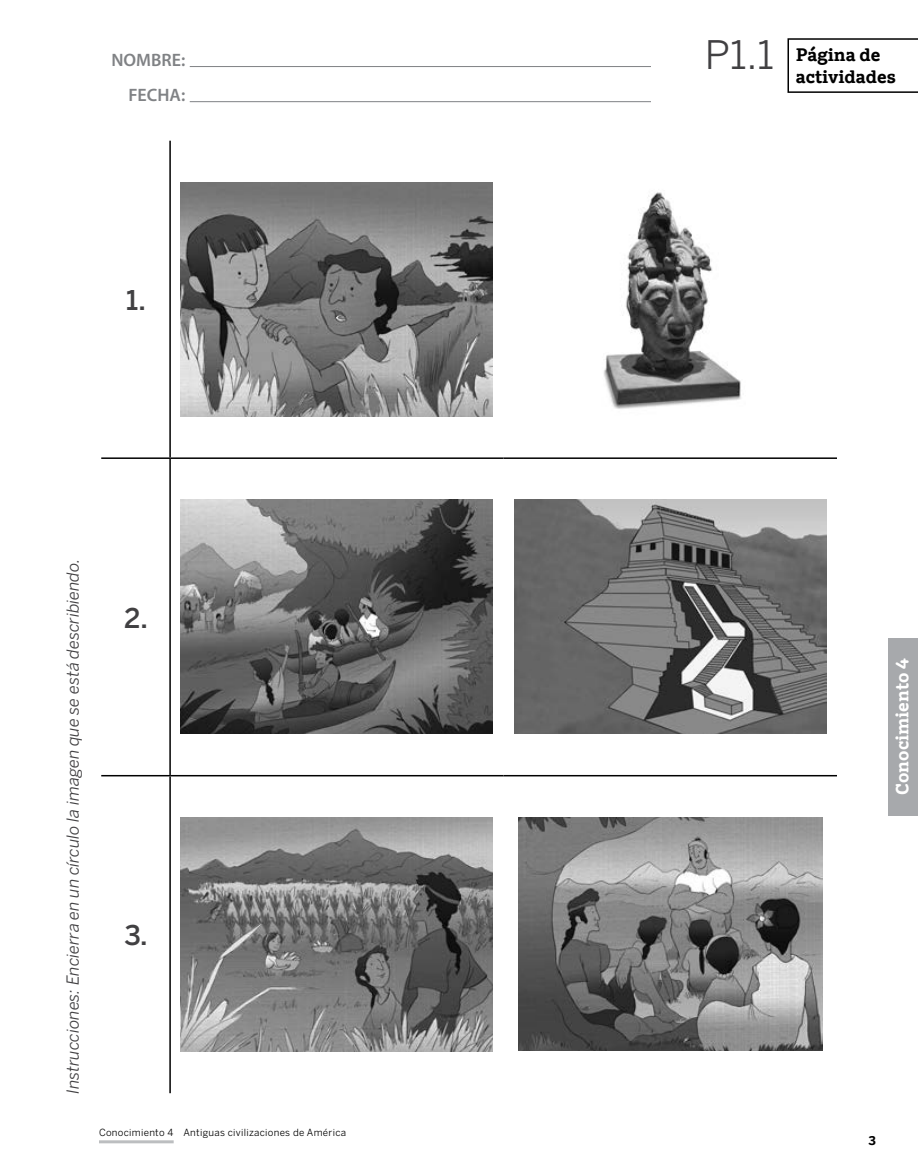
<style>
.page{position:relative;width:918px;height:1175px;background:#fff}
.page>*{position:absolute;margin:0;border:0;box-sizing:border-box;transform-origin:0 0}
.t1{font:39px "Benton Sans";color:#414042}
.t2{font:500 27px "Benton Sans";color:#414042}
.t3{font:700 18px/21.6px "Amplify";color:#000}
.t4{font:600 18px/35.1px "Myriad Pro";color:#808285;text-align:right}
.t5{font:700 18px "Amplify";color:#fff}
.t6{font:italic 16.5px "Benton Sans";color:#414042}
.t7{font:700 12px "Benton Sans";color:#000}
.t8{font:9.75px "Benton Sans";letter-spacing:.03em;color:#000}
</style>
<div class="page">
<hr style="left:99px;top:1140px;width:75px;height:3px;background:#bcbec0">
<hr style="left:190px;top:66px;width:461px;height:1px;background:#808285">
<hr style="left:190px;top:101px;width:461px;height:1px;background:#808285">
<div style="left:888px;top:638px;width:30px;height:178px;background:#a7a9ac"></div>
<svg style="left:788px;top:38px;width:130px;height:55px"></svg>
<hr style="left:101px;top:457px;width:69px;height:2px;background:#000">
<hr style="left:170px;top:457px;width:334px;height:2px;background:#000">
<hr style="left:504px;top:457px;width:333px;height:2px;background:#000">
<hr style="left:101px;top:775px;width:69px;height:1px;background:#000">
<hr style="left:170px;top:775px;width:334px;height:1px;background:#000">
<hr style="left:504px;top:775px;width:333px;height:1px;background:#000">
<hr style="left:169px;top:141px;width:2px;height:316px;background:#000">
<hr style="left:169px;top:459px;width:2px;height:316px;background:#000">
<hr style="left:169px;top:776px;width:2px;height:317px;background:#000">
<img style="left:181px;top:182px;width:311px;height:234px">
<img style="left:603px;top:192px;width:138px;height:217px">
<img style="left:181px;top:500px;width:312px;height:234px">
<img style="left:514px;top:500px;width:312px;height:234px">
<img style="left:181px;top:817px;width:312px;height:234px">
<img style="left:518px;top:817px;width:304px;height:233px">
<p class="t4" style="left:111px;top:42px;width:75px">NOMBRE:<br>FECHA:</p>
<h2 class="t2" style="left:126px;top:284px;width:21px">1.</h2>
<p class="t6" style="left:63px;top:1094px;width:537px;rotate:-90deg">Instrucciones: Encierra en un círculo la imagen que se está describiendo.</p>
<h2 class="t2" style="left:124px;top:601px;width:25px">2.</h2>
<h2 class="t2" style="left:124px;top:919px;width:25px">3.</h2>
<p class="t8" style="left:99px;top:1126px;width:249px">Conocimiento 4 Antiguas civilizaciones de América</p>
<h1 class="t1" style="left:705px;top:32px;width:71px">P1.1</h1>
<p class="t3" style="left:796px;top:43px;width:102px">Página de actividades</p>
<p class="t5" style="left:890px;top:794px;width:138px;rotate:-90deg">Conocimiento 4</p>
<p class="t7" style="left:869px;top:1133px;width:9px">3</p>
</div>
